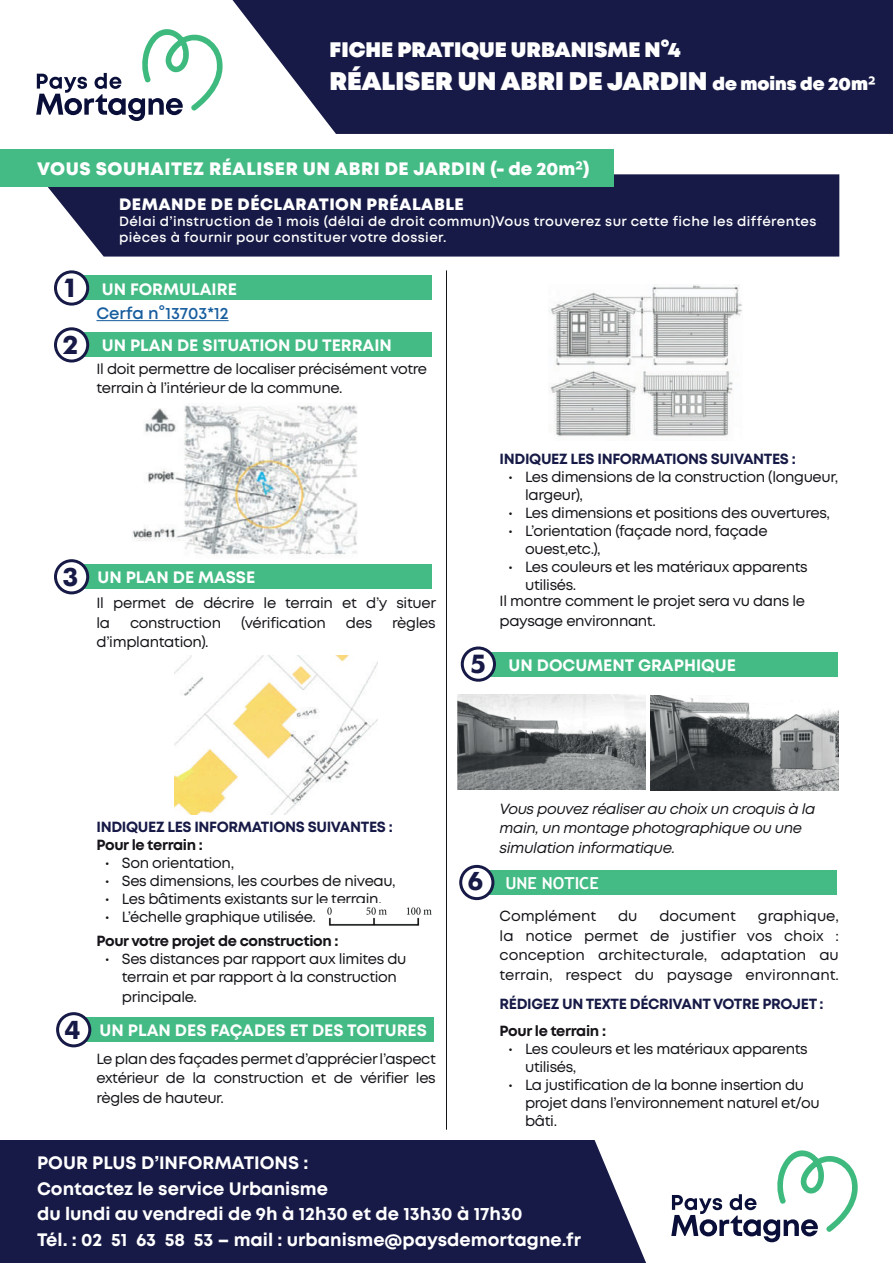
<style>
.page{position:relative;width:893px;height:1263px;background:#fff}
.page>*{position:absolute;margin:0;border:0;box-sizing:border-box;transform-origin:0 0}
.t1{font:900 25.5px "Mont";color:#fff}
.t2{font:700 25.5px "Futura";color:#171a46}
.t3{font:900 21px "Mont";color:#fff}
.t4{font:700 18px/25.5px "Mont";color:#fff}
.t5{font:800 18px "Mont";letter-spacing:.03em;color:#fff}
.t6{font:700 16.5px "Mont";color:#fff}
.t7{font:800 16.5px "Mont";letter-spacing:.03em;color:#fff}
.t8{font:600 16.5px "Mont";color:#175d9e}
.t9{font:700 16.5px "Trebuchet MS";color:#fff}
.t10{font:italic 15px "Mont";letter-spacing:-.025em;color:#161319}
.t11{font:14.7px/19.5px "Mont";letter-spacing:-.025em;color:#161319}
.t12{font:700 14.7px "Mont";letter-spacing:-.025em;color:#171a46}
.t13{font:italic 14.7px/19.5px "Mont";letter-spacing:-.025em;color:#161319}
.t14{font:700 14.7px "Mont";letter-spacing:-.025em;color:#161319}
.t15{font:14.7px "Mont";color:#161319}
.t16{font:600 13.5px/16.2px "Mont";letter-spacing:.03em;color:#fff}
.s1{font-size:18px}
.s2{font-family:"DTL Prokyon ST";font-weight:700;font-size:18px}
.s3{font-family:"DTL Prokyon ST";font-weight:700}
.s4{color:#fff}
.s5{font-family:"Futura";font-size:25.5px;color:#171a46}
</style>
<div class="page">
<div style="left:48px;top:174px;width:791px;height:83px;background:#171a46"></div>
<svg style="left:233px;top:0;width:660px;height:134px;background:#2c2f57"></svg>
<svg style="left:36px;top:29px;width:187px;height:92px"></svg>
<hr style="left:96px;top:320px;width:133px;height:1px;background:#175d9e">
<img style="left:327px;top:907px;width:105px;height:19px">
<img style="left:132px;top:405px;width:226px;height:151px">
<img style="left:548px;top:285px;width:194px;height:152px">
<img style="left:458px;top:694px;width:187px;height:95px">
<hr style="left:446px;top:270px;width:1px;height:860px;background:#161319">
<div style="left:0;top:149px;width:613px;height:38px;background:#44bb85"></div>
<img style="left:175px;top:656px;width:202px;height:158px">
<div style="left:478px;top:652px;width:360px;height:24px;background:#44bb85"></div>
<div style="left:462px;top:648px;width:32px;height:32px;background:#fff;border-radius:50%"></div>
<div style="left:461px;top:646px;width:35px;height:36px;border:3px solid #171a46;border-radius:50%"></div>
<div style="left:72px;top:276px;width:360px;height:24px;background:#44bb85"></div>
<div style="left:56px;top:272px;width:32px;height:32px;background:#fff;border-radius:50%"></div>
<div style="left:54px;top:270px;width:35px;height:36px;border:3px solid #171a46;border-radius:50%"></div>
<div style="left:72px;top:333px;width:360px;height:24px;background:#44bb85"></div>
<div style="left:56px;top:329px;width:32px;height:32px;background:#fff;border-radius:50%"></div>
<div style="left:54px;top:327px;width:35px;height:35px;border:3px solid #171a46;border-radius:50%"></div>
<div style="left:72px;top:565px;width:360px;height:24px;background:#44bb85"></div>
<div style="left:56px;top:561px;width:32px;height:32px;background:#fff;border-radius:50%"></div>
<div style="left:54px;top:559px;width:35px;height:35px;border:3px solid #171a46;border-radius:50%"></div>
<div style="left:74px;top:1018px;width:360px;height:24px;background:#44bb85"></div>
<div style="left:58px;top:1014px;width:32px;height:32px;background:#fff;border-radius:50%"></div>
<div style="left:56px;top:1012px;width:35px;height:35px;border:3px solid #171a46;border-radius:50%"></div>
<img style="left:651px;top:696px;width:187px;height:94px">
<div style="left:0;top:1140px;width:646px;height:123px;background:#171a46"></div>
<svg style="left:671px;top:1150px;width:187px;height:92px"></svg>
<div style="left:477px;top:870px;width:360px;height:25px;background:#44bb85"></div>
<div style="left:461px;top:866px;width:32px;height:33px;background:#fff;border-radius:50%"></div>
<div style="left:459px;top:865px;width:35px;height:35px;border:3px solid #171a46;border-radius:50%"></div>
<h2 class="t3" style="left:330px;top:36px;width:353px">FICHE PRATIQUE URBANISME N°4</h2>
<h1 class="t1" style="left:330px;top:64px;width:547px">RÉALISER UN ABRI DE JARDIN <span class="s1">de moins de 20m</span><span class="s2">²</span></h1>
<p class="t5" style="left:37px;top:157px;width:554px">VOUS SOUHAITEZ RÉALISER UN ABRI DE JARDIN (- de 20m<span class="s3">²</span>)</p>
<p class="t7" style="left:119px;top:193px;width:346px">DEMANDE DE DÉCLARATION PRÉALABLE</p>
<p class="t16" style="left:119px;top:213px;width:699px">Délai d’instruction de 1 mois (délai de droit commun)Vous trouverez sur cette fiche les différentes pièces à fournir pour constituer votre dossier.</p>
<h1 class="t2" style="left:62px;top:269px;width:17px">1</h1>
<p class="t6" style="left:102px;top:278px;width:137px">UN FORMULAIRE</p>
<h1 class="t2" style="left:62px;top:326px;width:17px">2</h1>
<p class="t6" style="left:102px;top:335px;width:292px">UN PLAN DE SITUATION DU TERRAIN</p>
<p class="t8" style="left:96px;top:303px;width:134px">Cerfa n°13703*12</p>
<p class="t11" style="left:96px;top:359px;width:332px">Il doit permettre de localiser précisément votre terrain à l’intérieur de la commune.<span class="s4">L</span></p>
<p class="t6" style="left:62px;top:567px;width:194px"><span class="s5">3</span> UN PLAN DE MASSE</p>
<p class="t11" style="left:96px;top:593px;width:341px">Il permet de décrire le terrain et d’y situer la</p>
<p class="t11" style="left:130px;top:613px;width:93px">construction</p>
<p class="t11" style="left:241px;top:613px;width:86px">(vérification</p>
<p class="t11" style="left:346px;top:613px;width:28px">des</p>
<p class="t11" style="left:392px;top:613px;width:45px">règles</p>
<p class="t11" style="left:96px;top:632px;width:114px">d’implantation).</p>
<p class="t12" style="left:500px;top:450px;width:298px">INDIQUEZ LES INFORMATIONS SUIVANTES :</p>
<p class="t11" style="left:525px;top:468px;width:315px;line-height:18px;text-indent:-17px">• Les dimensions de la construction (longueur, largeur),</p>
<p class="t11" style="left:508px;top:504px;width:323px">• Les dimensions et positions des ouvertures,</p>
<p class="t11" style="left:525px;top:522px;width:244px;line-height:18px;text-indent:-17px">• L’orientation (façade nord, façade ouest,etc.),</p>
<p class="t11" style="left:525px;top:558px;width:284px;line-height:18px;text-indent:-17px">• Les couleurs et les matériaux apparents utilisés.</p>
<p class="t11" style="left:500px;top:592px;width:307px">Il montre comment le projet sera vu dans le paysage environnant.</p>
<h1 class="t2" style="left:470px;top:645px;width:17px">5</h1>
<p class="t6" style="left:508px;top:654px;width:229px">UN DOCUMENT GRAPHIQUE</p>
<p class="t12" style="left:96px;top:817px;width:298px">INDIQUEZ LES INFORMATIONS SUIVANTES :</p>
<p class="t14" style="left:96px;top:835px;width:108px">Pour le terrain :</p>
<p class="t11" style="left:105px;top:853px;width:131px">• Son orientation,</p>
<p class="t11" style="left:105px;top:871px;width:292px">• Ses dimensions, les courbes de niveau,</p>
<p class="t11" style="left:105px;top:889px;width:278px">• Les bâtiments existants sur le terrain.</p>
<p class="t11" style="left:105px;top:907px;width:212px">• L’échelle graphique utilisée.</p>
<p class="t14" style="left:96px;top:931px;width:244px">Pour votre projet de construction :</p>
<p class="t11" style="left:105px;top:950px;width:303px;line-height:18px;text-align:center">• Ses distances par rapport aux limites du terrain et par rapport à la construction</p>
<p class="t11" style="left:122px;top:987px;width:76px">principale.</p>
<p class="t6" style="left:64px;top:1020px;width:364px"><span class="s5">4</span> UN PLAN DES FAÇADES ET DES TOITURES</p>
<p class="t11" style="left:96px;top:1049px;width:341px;text-align:justify">Le plan des façades permet d’apprécier l’aspect extérieur de la construction et de vérifier les règles de hauteur.</p>
<p class="t13" style="left:500px;top:799px;width:317px">Vous pouvez réaliser au choix un croquis à la main, un montage photographique ou une</p>
<p class="t10" style="left:500px;top:838px;width:177px">simulation informatique.</p>
<h1 class="t2" style="left:468px;top:862px;width:17px">6</h1>
<p class="t9" style="left:505px;top:873px;width:95px">UNE NOTICE</p>
<p class="t15" style="left:500px;top:906px;width:98px">Complément</p>
<p class="t11" style="left:618px;top:906px;width:21px">du</p>
<p class="t15" style="left:659px;top:906px;width:78px">document</p>
<p class="t11" style="left:500px;top:906px;width:341px;text-align:justify;text-indent:258px">graphique, la notice permet de justifier vos choix : conception architecturale, adaptation au terrain, respect du paysage environnant.</p>
<p class="t12" style="left:500px;top:994px;width:326px">RÉDIGEZ UN TEXTE DÉCRIVANT VOTRE PROJET :</p>
<p class="t14" style="left:500px;top:1021px;width:108px">Pour le terrain :</p>
<p class="t11" style="left:525px;top:1039px;width:284px;line-height:18px;text-indent:-17px">• Les couleurs et les matériaux apparents utilisés,</p>
<p class="t11" style="left:525px;top:1075px;width:296px;line-height:18px;text-indent:-17px">• La justification de la bonne insertion du projet dans l’environnement naturel et/ou bâti.</p>
<p class="t4" style="left:37px;top:1150px;width:546px">POUR PLUS D’INFORMATIONS :<br>Contactez le service Urbanisme<br>du lundi au vendredi de 9h à 12h30 et de 13h30 à 17h30<br>Tél. : 02 51 63 58 53 – mail : urbanisme@paysdemortagne.fr</p>
</div>
